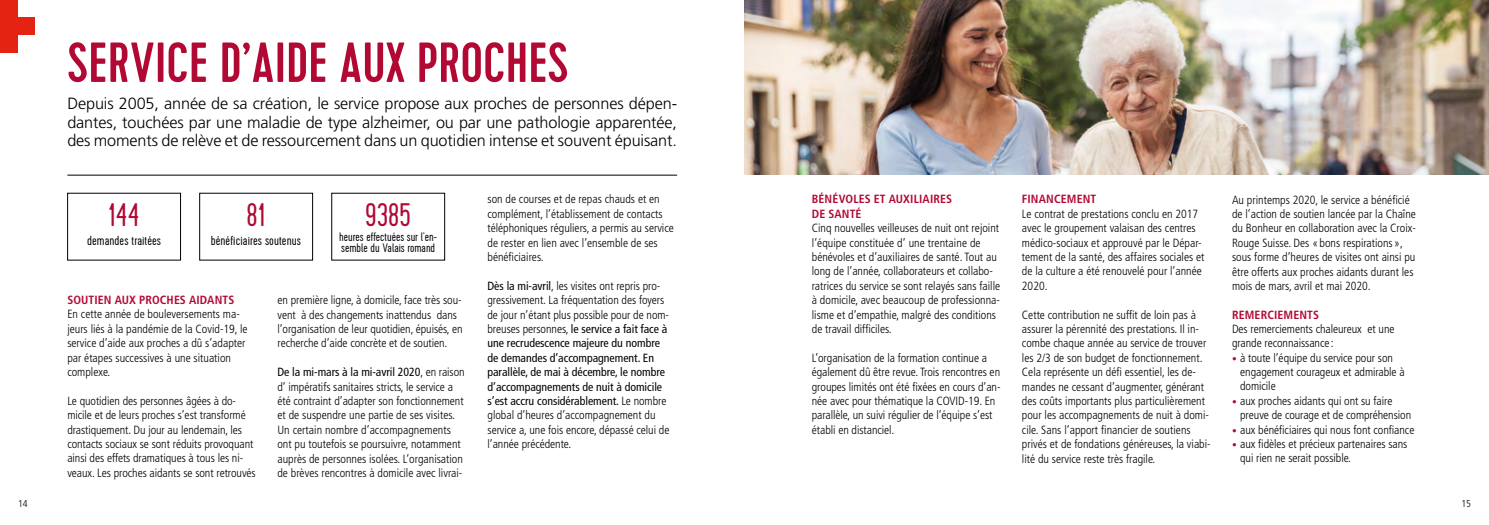
<style>
.page{position:relative;width:1489px;height:525px;background:#fff}
.page>*{position:absolute;margin:0;border:0;box-sizing:border-box;transform-origin:0 0}
.t1{font:500 56.25px "Cervo W01";color:#b10933}
.t2{font:300 32.5px "Cervo W01";letter-spacing:-.01em;color:#b10933}
.t3{font:300 16.25px/18.8px "Frutiger";letter-spacing:-.005em;color:#000;text-align:justify}
.t4{font:300 13.12px "Cervo W01";letter-spacing:.005em;color:#000}
.t5{font:300 12.25px/11.2px "Cervo W01";color:#000}
.t6{font:300 condensed 11.88px/14.4px "Frutiger";color:#000}
.t7{font:700 condensed 11.88px/14.4px "Frutiger";letter-spacing:.01em;color:#b10933}
.t8{font:300 condensed 10px "Frutiger Neue LT";color:#000}
.s1{font-weight:400}
.s2{font-size:9.38px;color:#b10933}
</style>
<div class="page">
<div style="left:0;top:17px;width:35px;height:18px;background:#e42313"></div>
<div style="left:0;top:0;width:17px;height:53px;background:#e42313"></div>
<img style="left:744px;top:0;width:744px;height:175px">
<hr style="left:67px;top:175px;width:610px;height:1px;background:#000">
<div style="left:199px;top:193px;width:114px;height:67px;border:1px solid #000"></div>
<div style="left:67px;top:193px;width:114px;height:67px;border:1px solid #000"></div>
<h1 class="t1" style="left:67px;top:29px;width:502px">SERVICE D’AIDE AUX PROCHES</h1>
<p class="t3" style="left:67px;top:94px;width:611px">Depuis 2005, année de sa création, le service propose aux proches de personnes dépen&shy;dantes, touchées par une maladie de type alzheimer, ou par une pathologie apparentée, des moments de relève et de ressourcement dans un quotidien intense et souvent épuisant.</p>
<h2 class="t2" style="left:108px;top:196px;width:33px">144</h2>
<p class="t4" style="left:87px;top:233px;width:75px">demandes traitées</p>
<h2 class="t2" style="left:246px;top:196px;width:21px">81</h2>
<p class="t4" style="left:211px;top:233px;width:92px">bénéficiaires soutenus</p>
<h2 class="t2" style="left:365px;top:196px;width:48px">9385</h2>
<p class="t5" style="left:339px;top:231px;width:99px">heures effectuées sur l’en&shy;semble du Valais romand</p>
<p class="t7" style="left:67px;top:292px;width:168px">SOUTIEN AUX PROCHES AIDANTS</p>
<p class="t6" style="left:67px;top:307px;width:182px">En cette année de bouleversements ma&shy;jeurs liés à la pandémie de la Covid-19, le service d’aide aux proches a dû s’adapter par étapes successives à une situation complexe.</p>
<p class="t6" style="left:67px;top:393px;width:190px">Le quotidien des personnes âgées à do&shy;micile et de leurs proches s’est transformé drastiquement. Du jour au lendemain, les contacts sociaux se sont réduits provoquant ainsi des effets dramatiques à tous les ni&shy;veaux. Les proches aidants se sont retrouvés</p>
<p class="t6" style="left:277px;top:293px;width:186px">en première ligne, à domicile, face très sou&shy;vent à des changements inattendus dans l’organisation de leur quotidien, épuisés, en recherche d’aide concrète et de soutien.</p>
<p class="t6" style="left:277px;top:365px;width:189px"><span class="s1">De la mi-mars à la mi-avril 2020</span>, en raison d’ impératifs sanitaires stricts, le service a été contraint d’adapter son fonctionnement et de suspendre une partie de ses visites.<br>Un certain nombre d’accompagnements ont pu toutefois se poursuivre, notamment auprès de personnes isolées. L’organisation de brèves rencontres à domicile avec livrai-</p>
<p class="t6" style="left:487px;top:192px;width:188px">son de courses et de repas chauds et en complément, l’établissement de contacts téléphoniques réguliers, a permis au service de rester en lien avec l’ensemble de ses bénéficiaires.</p>
<p class="t6" style="left:487px;top:278px;width:183px"><span class="s1">Dès la mi-avril</span>, les visites ont repris pro&shy;gressivement. La fréquentation des foyers de jour n’étant plus possible pour de nom&shy;breuses personnes, <span class="s1">le service a fait face à une recrudescence majeure du nombre de demandes d’accompagnement. En parallèle, de mai à décembre, le nombre d’accompagnements de nuit à domicile s’est accru considérablement.</span> Le nombre global d’heures d’accompagnement du service a, une fois encore, dépassé celui de l’année précédente.</p>
<p class="t7" style="left:811px;top:192px;width:142px">BÉNÉVOLES ET AUXILIAIRES<br>DE SANTÉ</p>
<p class="t6" style="left:811px;top:221px;width:190px">Cinq nouvelles veilleuses de nuit ont rejoint l’équipe constituée d’ une trentaine de bénévoles et d’auxiliaires de santé. Tout au long de l’année, collaborateurs et collabo&shy;ratrices du service se sont relayés sans faille à domicile, avec beaucoup de professionna&shy;lisme et d’empathie, malgré des conditions de travail difficiles.</p>
<p class="t6" style="left:811px;top:350px;width:190px">L’organisation de la formation continue a également dû être revue. Trois rencontres en groupes limités ont été fixées en cours d’an&shy;née avec pour thématique la COVID-19. En parallèle, un suivi régulier de l’équipe s’est établi en distanciel.</p>
<p class="t7" style="left:1021px;top:192px;width:76px">FINANCEMENT</p>
<p class="t6" style="left:1021px;top:206px;width:184px">Le contrat de prestations conclu en 2017 avec le groupement valaisan des centres médico-sociaux et approuvé par le Dépar&shy;tement de la santé, des affaires sociales et de la culture a été renouvelé pour l’année 2020.</p>
<p class="t6" style="left:1021px;top:307px;width:190px">Cette contribution ne suffit de loin pas à assurer la pérennité des prestations. Il in&shy;combe chaque année au service de trouver les 2/3 de son budget de fonctionnement.<br>Cela représente un défi essentiel, les de&shy;mandes ne cessant d’augmenter, générant des coûts importants plus particulièrement pour les accompagnements de nuit à domi&shy;cile. Sans l’apport financier de soutiens privés et de fondations généreuses, la viabi&shy;lité du service reste très fragile.</p>
<p class="t6" style="left:1231px;top:192px;width:185px">Au printemps 2020, le service a bénéficié de l’action de soutien lancée par la Chaîne du Bonheur en collaboration avec la Croix-Rouge Suisse. Des « bons respirations », sous forme d’heures de visites ont ainsi pu être offerts aux proches aidants durant les mois de mars, avril et mai 2020.</p>
<p class="t7" style="left:1231px;top:307px;width:89px">REMERCIEMENTS</p>
<p class="t6" style="left:1231px;top:322px;width:164px">Des remerciements chaleureux et une grande reconnaissance :</p>
<p class="t6" style="left:1240px;top:350px;width:166px;text-indent:-8px"><span class="s2">•</span> à toute l’équipe du service pour son engagement courageux et admirable à domicile</p>
<p class="t6" style="left:1240px;top:393px;width:172px;text-indent:-8px"><span class="s2">•</span> aux proches aidants qui ont su faire preuve de courage et de compréhension</p>
<p class="t6" style="left:1231px;top:422px;width:184px"><span class="s2">•</span> aux bénéficiaires qui nous font confiance</p>
<p class="t6" style="left:1240px;top:436px;width:169px;text-indent:-8px"><span class="s2">•</span> aux fidèles et précieux partenaires sans qui rien ne serait possible.</p>
<p class="t8" style="left:18px;top:498px;width:11px">14</p>
<p class="t8" style="left:1461px;top:498px;width:11px">15</p>
</div>
